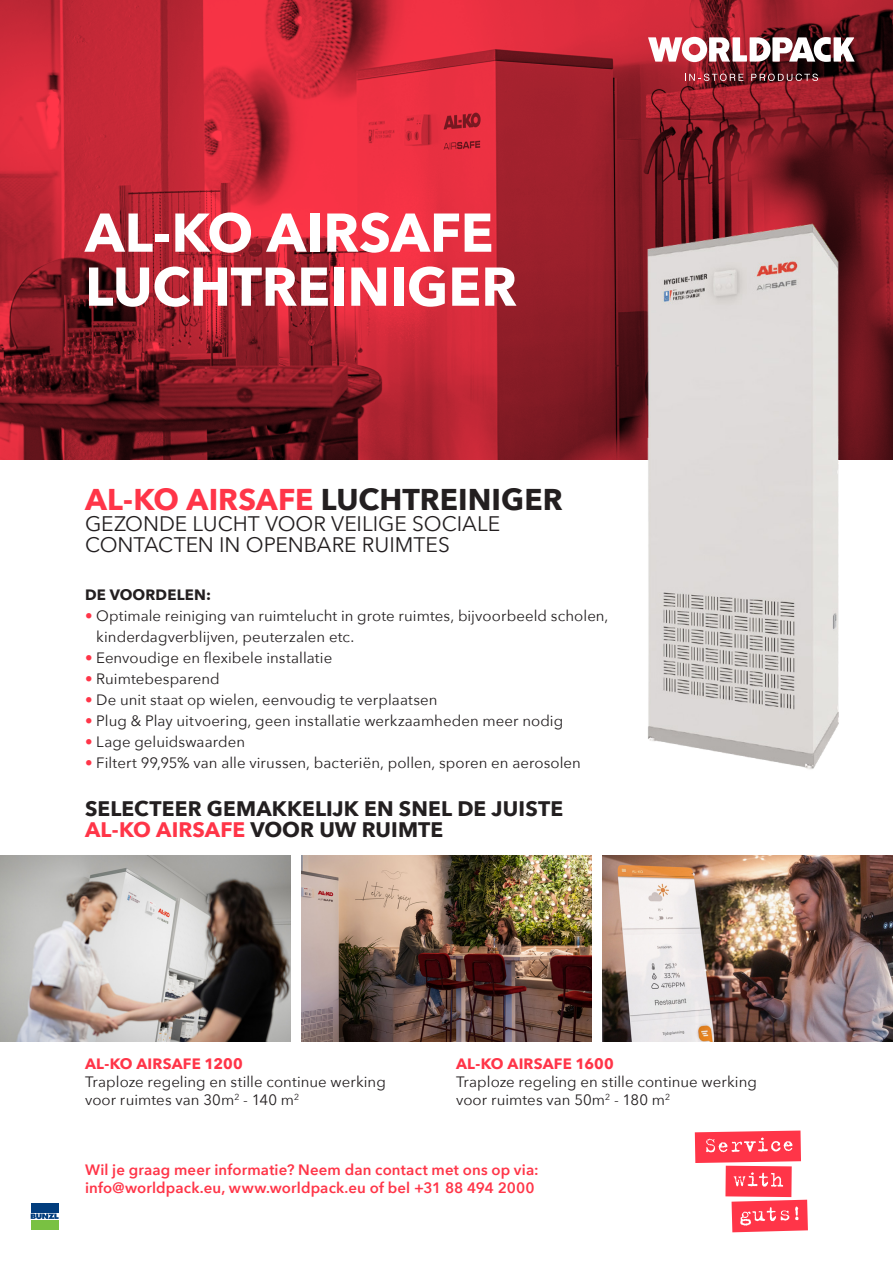
<style>
.page{position:relative;width:893px;height:1263px;background:#fff}
.page>*{position:absolute;margin:0;border:0;box-sizing:border-box;transform-origin:0 0}
.t1{font:700 54px "Avenir Next";letter-spacing:-.005em;color:#fff}
.t2{font:700 30px "Avenir Next";color:#231f20}
.t3{font:700 21px/21px "Avenir Next";letter-spacing:.005em;color:#231f20}
.t4{font:21px "Avenir Next";color:#231f20}
.Sub_kopje{font:15px/18px "Avenir Next";letter-spacing:.005em;color:#231f20}
.t5{font:600 15px "Avenir Next";letter-spacing:.01em;color:#ff3548}
.Sub_kopje-2{font:700 15px "Avenir Next";letter-spacing:.015em;color:#ff3548}
.t6{font:700 15px "Avenir Next";letter-spacing:.01em;color:#231f20}
.s1{color:#ff3548}
</style>
<div class="page">
<img style="left:0;top:0;width:893px;height:459px">
<img style="left:619px;top:209px;width:251px;height:560px">
<img style="left:0;top:855px;width:291px;height:186px">
<img style="left:301px;top:855px;width:291px;height:186px">
<img style="left:602px;top:855px;width:291px;height:186px">
<div style="left:30px;top:1202px;width:30px;height:29px;background:linear-gradient(to right,#013d7d,#013d7d)"></div>
<div style="left:31px;top:1202px;width:28px;height:10px;background:#013d7d"></div>
<div style="left:31px;top:1220px;width:28px;height:10px;background:#79c142"></div>
<svg style="left:31px;top:1213px;width:28px;height:6px"></svg>
<svg style="left:648px;top:37px;width:207px;height:25px"></svg>
<svg style="left:685px;top:74px;width:58px;height:7px"></svg>
<svg style="left:751px;top:74px;width:67px;height:7px"></svg>
<svg style="left:695px;top:1130px;width:113px;height:102px"></svg>
<p class="t1" style="left:85px;top:186px;width:410px">AL-KO AIRSAFE</p>
<p class="t1" style="left:85px;top:240px;width:434px">LUCHTREINIGER</p>
<p class="t2" style="left:85px;top:473px;width:479px"><span class="s1">AL-KO AIRSAFE</span> LUCHTREINIGER</p>
<p class="t4" style="left:85px;top:506px;width:417px">GEZONDE LUCHT VOOR VEILIGE SOCIALE</p>
<p class="t4" style="left:85px;top:527px;width:366px">CONTACTEN IN OPENBARE RUIMTES</p>
<p class="t6" style="left:85px;top:581px;width:128px">DE VOORDELEN:</p>
<p class="Sub_kopje" style="left:96px;top:604px;width:514px;line-height:21px;text-indent:-11px"><span class="s1">•</span> Optimale reiniging van ruimtelucht in grote ruimtes, bijvoorbeeld scholen, kinderdagverblijven, peuterzalen etc.</p>
<p class="Sub_kopje" style="left:85px;top:648px;width:249px"><span class="s1">•</span> Eenvoudige en flexibele installatie</p>
<p class="Sub_kopje" style="left:85px;top:669px;width:136px"><span class="s1">•</span> Ruimtebesparend</p>
<p class="Sub_kopje" style="left:85px;top:690px;width:354px"><span class="s1">•</span> De unit staat op wielen, eenvoudig te verplaatsen</p>
<p class="Sub_kopje" style="left:85px;top:711px;width:480px"><span class="s1">•</span> Plug &amp; Play uitvoering, geen installatie werkzaamheden meer nodig</p>
<p class="Sub_kopje" style="left:85px;top:732px;width:162px"><span class="s1">•</span> Lage geluidswaarden</p>
<p class="Sub_kopje" style="left:85px;top:753px;width:497px"><span class="s1">•</span> Filtert 99,95% van alle virussen, bacteriën, pollen, sporen en aerosolen</p>
<p class="t3" style="left:85px;top:797px;width:480px">SELECTEER GEMAKKELIJK EN SNEL DE JUISTE<br><span class="s1">AL-KO AIRSAFE</span> VOOR UW RUIMTE</p>
<p class="Sub_kopje-2" style="left:85px;top:1050px;width:159px">AL-KO AIRSAFE 1200</p>
<p class="Sub_kopje" style="left:85px;top:1072px;width:302px">Traploze regeling en stille continue werking voor ruimtes van 30m<sup>2</sup> - 140 m<sup>2</sup></p>
<p class="Sub_kopje-2" style="left:456px;top:1050px;width:159px">AL-KO AIRSAFE 1600</p>
<p class="Sub_kopje" style="left:456px;top:1072px;width:302px">Traploze regeling en stille continue werking voor ruimtes van 50m<sup>2</sup> - 180 m<sup>2</sup></p>
<p class="t5" style="left:85px;top:1157px;width:455px">Wil je graag meer informatie? Neem dan contact met ons op via:</p>
<p class="t5" style="left:85px;top:1175px;width:451px">info@worldpack.eu, www.worldpack.eu of bel +31 88 494 2000</p>
</div>
